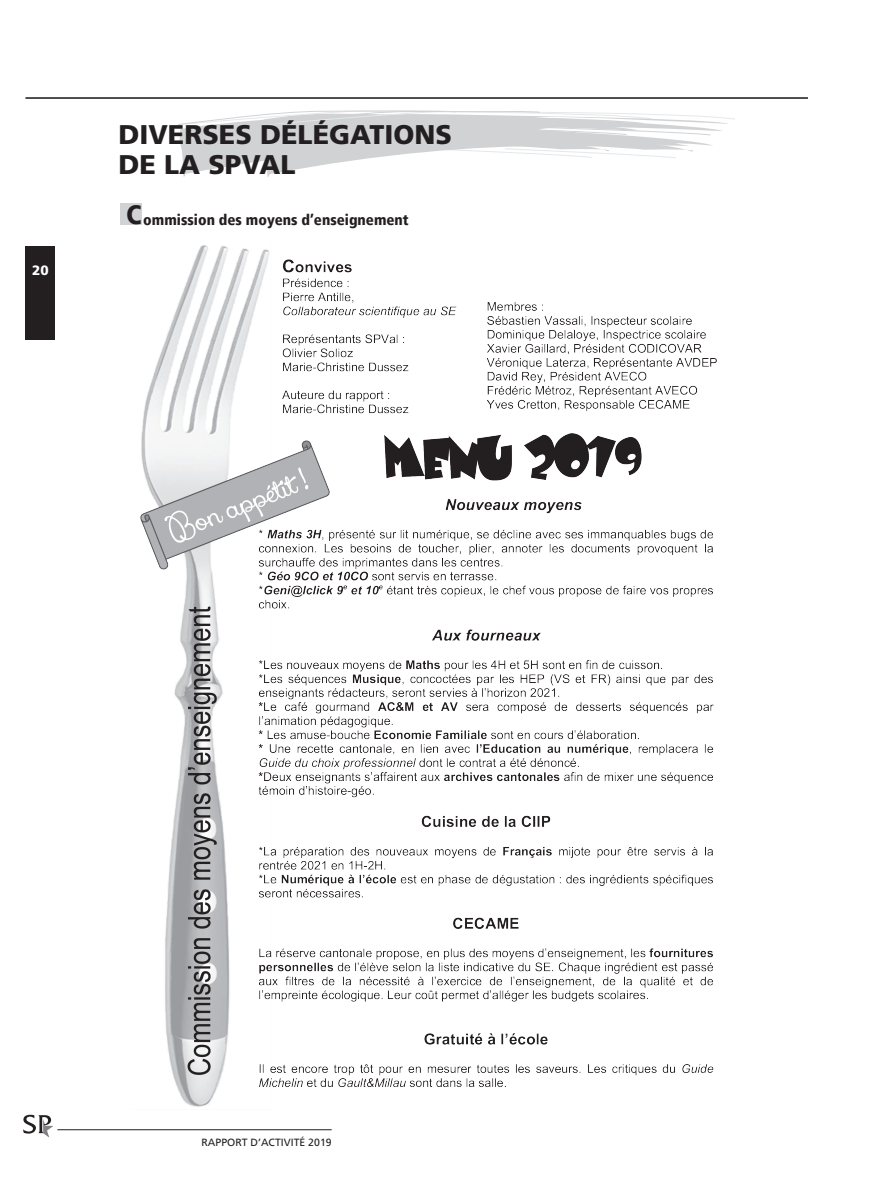
<style>
.page{position:relative;width:893px;height:1191px;background:#fff}
.page>*{position:absolute;margin:0;border:0;box-sizing:border-box;transform-origin:0 0}
.t1{font:900 27px/30px "Frutiger";color:#231f20}
.t2{font:900 condensed 15px "Frutiger LT";color:#231f20}
.t3{font:900 13.5px "Frutiger";color:#fff}
.t4{font:10.5px "Frutiger";color:#231f20}
.s1{font-size:27px}
</style>
<div class="page">
<hr style="left:26px;top:97px;width:782px;height:1px;background:#231f20">
<hr style="left:57px;top:1129px;width:275px;height:1px;background:#231f20">
<div style="left:26px;top:247px;width:29px;height:93px;background:#231f20"></div>
<svg style="left:23px;top:1114px;width:30px;height:23px"></svg>
<svg style="left:178px;top:111px;width:557px;height:66px"></svg>
<hr style="left:26px;top:98px;width:782px;height:1px;background:#231f20">
<div style="left:121px;top:204px;width:21px;height:21px;background:#d1d2d4"></div>
<img style="left:134px;top:245px;width:583px;height:886px">
<p class="t3" style="left:32px;top:262px;width:18px">20</p>
<h1 class="t1" style="left:118px;top:119px;width:335px">DIVERSES DÉLÉGATIONS<br>DE LA SPVAL</h1>
<p class="t2" style="left:126px;top:211px;width:284px"><span class="s1">C</span>ommission des moyens d’enseignement</p>
<p class="t4" style="left:202px;top:1136px;width:132px">RAPPORT D’ACTIVITÉ 2019</p>
</div>
